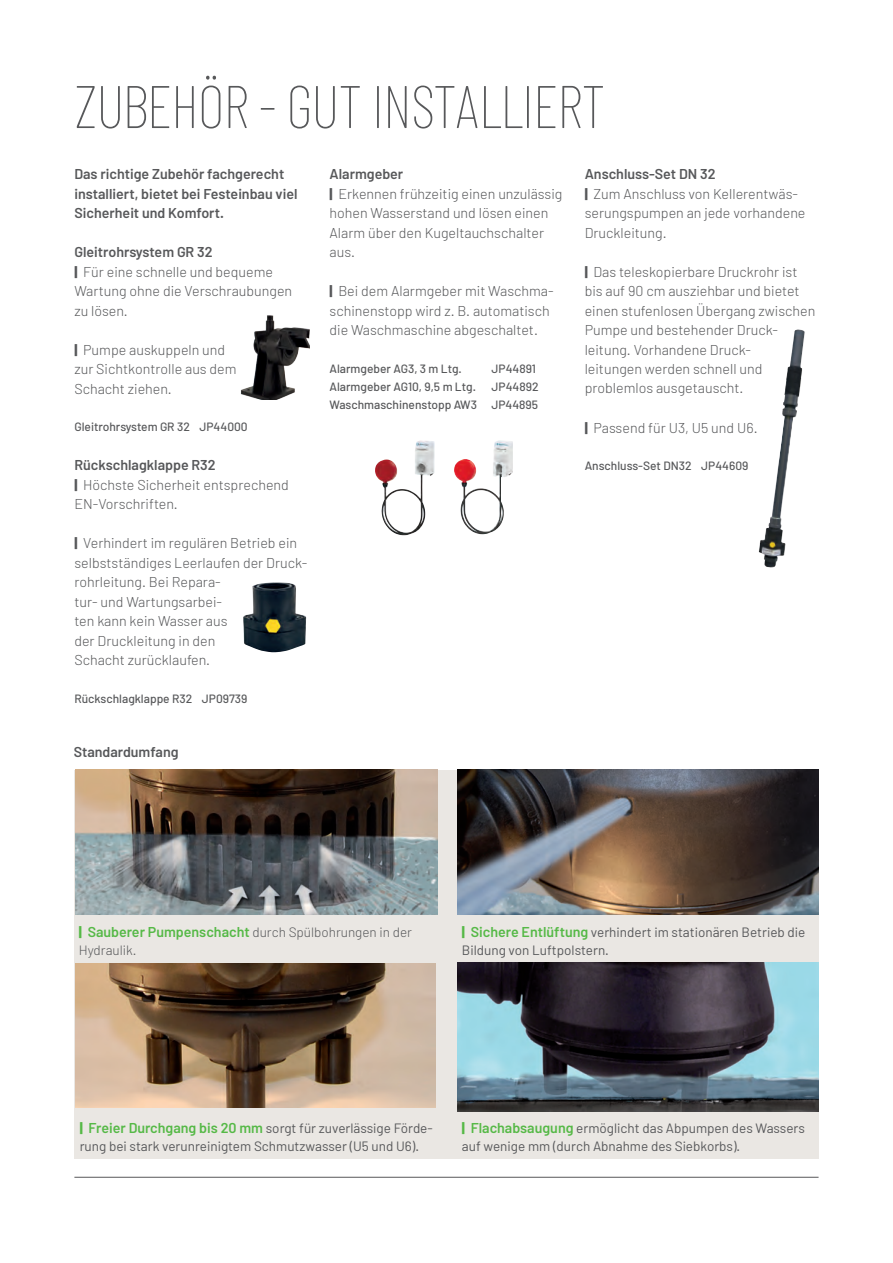
<style>
.page{position:relative;width:893px;height:1263px;background:#fff}
.page>*{position:absolute;margin:0;border:0;box-sizing:border-box;transform-origin:0 0}
.t1{font:100 60px "Barlow Condensed";letter-spacing:-.02em;color:#57585a}
.t2{font:300 14.25px/19.5px "Barlow";color:#57585a}
.t3{font:600 14.25px/19.5px "Barlow";color:#57585a}
.t4{font:13.5px/18px "Barlow";color:#57585a}
.t5{font:300 13.5px/18px "Barlow";color:#57585a}
.t6{font:500 12px/18px "Barlow";color:#57585a;text-align:right}
.s1{font-weight:600}
.s2{font-weight:800}
.s3{font-weight:800;font-size:14.25px;color:#56b947}
.s4{font-weight:600;font-size:14.25px;color:#56b947}
</style>
<div class="page">
<hr style="left:74px;top:1177px;width:745px;height:1px;background:#57585a">
<div style="left:74px;top:770px;width:744px;height:388px;background:#eae7e3"></div>
<img style="left:457px;top:962px;width:362px;height:149px">
<img style="left:75px;top:770px;width:362px;height:144px">
<img style="left:458px;top:770px;width:361px;height:144px">
<img style="left:75px;top:963px;width:361px;height:145px">
<img style="left:243px;top:582px;width:63px;height:70px">
<img style="left:375px;top:440px;width:60px;height:95px">
<img style="left:454px;top:440px;width:59px;height:94px">
<img style="left:759px;top:329px;width:46px;height:239px">
<img style="left:240px;top:315px;width:69px;height:85px">
<h1 class="t1" style="left:74px;top:69px;width:532px">ZUBEHÖR - GUT INSTALLIERT</h1>
<p class="t3" style="left:74px;top:164px;width:225px">Das richtige Zubehör fachgerecht installiert, bietet bei Festeinbau viel<br>Sicherheit und Komfort.</p>
<p class="t2" style="left:74px;top:242px;width:219px"><span class="s1">Gleitrohrsystem GR 32<br></span><span class="s2">|</span> Für eine schnelle und bequeme<br>Wartung ohne die Verschraubungen zu lösen.</p>
<p class="t2" style="left:74px;top:339px;width:164px"><span class="s2">|</span> Pumpe auskuppeln und zur Sichtkontrolle aus dem<br>Schacht ziehen.</p>
<p class="t6" style="left:74px;top:417px;width:175px">Gleitrohrsystem GR 32 JP44000</p>
<p class="t2" style="left:74px;top:455px;width:216px"><span class="s1">Rückschlagklappe R32<br></span><span class="s2">|</span> Höchste Sicherheit entsprechend<br>EN-Vorschriften.</p>
<p class="t2" style="left:74px;top:533px;width:235px"><span class="s2">|</span> Verhindert im regulären Betrieb ein selbstständiges Leerlaufen der Druck&shy;rohrleitung. Bei Repara-<br>tur- und Wartungsarbei-<br>ten kann kein Wasser aus<br>der Druckleitung in den<br>Schacht zurücklaufen.</p>
<p class="t6" style="left:74px;top:689px;width:175px">Rückschlagklappe R32 JP09739</p>
<p class="t3" style="left:74px;top:742px;width:106px">Standardumfang</p>
<p class="t2" style="left:330px;top:164px;width:234px"><span class="s1">Alarmgeber<br></span><span class="s2">|</span> Erkennen frühzeitig einen unzulässig hohen Wasserstand und lösen einen<br>Alarm über den Kugeltauchschalter aus.</p>
<p class="t2" style="left:330px;top:281px;width:226px"><span class="s2">|</span> Bei dem Alarmgeber mit Waschma&shy;schinenstopp wird z. B. automatisch die Waschmaschine abgeschaltet.</p>
<p class="t6" style="left:330px;top:359px;width:134px">Alarmgeber AG3, 3 m Ltg.</p>
<p class="t6" style="left:492px;top:359px;width:46px">JP44891</p>
<p class="t6" style="left:330px;top:377px;width:148px">Alarmgeber AG10, 9,5 m Ltg.</p>
<p class="t6" style="left:330px;top:377px;width:210px">JP44892<br>Waschmaschinenstopp AW3 JP44895</p>
<p class="t2" style="left:585px;top:164px;width:222px"><span class="s1">Anschluss-Set DN 32<br></span><span class="s2">|</span> Zum Anschluss von Kellerentwäs&shy;serungspumpen an jede vorhandene<br>Druckleitung.</p>
<p class="t2" style="left:585px;top:261px;width:232px"><span class="s2">|</span> Das teleskopierbare Druckrohr ist bis auf 90 cm ausziehbar und bietet einen stufenlosen Übergang zwischen<br>Pumpe und bestehender Druck&shy;leitung. Vorhandene Druck-<br>leitungen werden schnell und problemlos ausgetauscht.</p>
<p class="t2" style="left:585px;top:417px;width:174px"><span class="s2">|</span> Passend für U3, U5 und U6.</p>
<p class="t6" style="left:585px;top:456px;width:165px">Anschluss-Set DN32 JP44609</p>
<p class="t5" style="left:79px;top:923px;width:335px"><span class="s3">|</span> <span class="s4">Sauberer Pumpenschacht</span> durch Spülbohrungen in der<br>Hydraulik.</p>
<p class="t4" style="left:462px;top:923px;width:345px"><span class="s3">|</span> <span class="s4">Sichere Entlüftung</span> verhindert im stationären Betrieb die<br>Bildung von Luftpolstern.</p>
<p class="t4" style="left:80px;top:1119px;width:355px"><span class="s3">|</span> <span class="s4">Freier Durchgang bis 20 mm</span> sorgt für zuverlässige Förde&shy;rung bei stark verunreinigtem Schmutzwasser (U5 und U6).</p>
<p class="t4" style="left:462px;top:1119px;width:345px"><span class="s3">|</span> <span class="s4">Flachabsaugung</span> ermöglicht das Abpumpen des Wassers auf wenige mm (durch Abnahme des Siebkorbs).</p>
</div>
